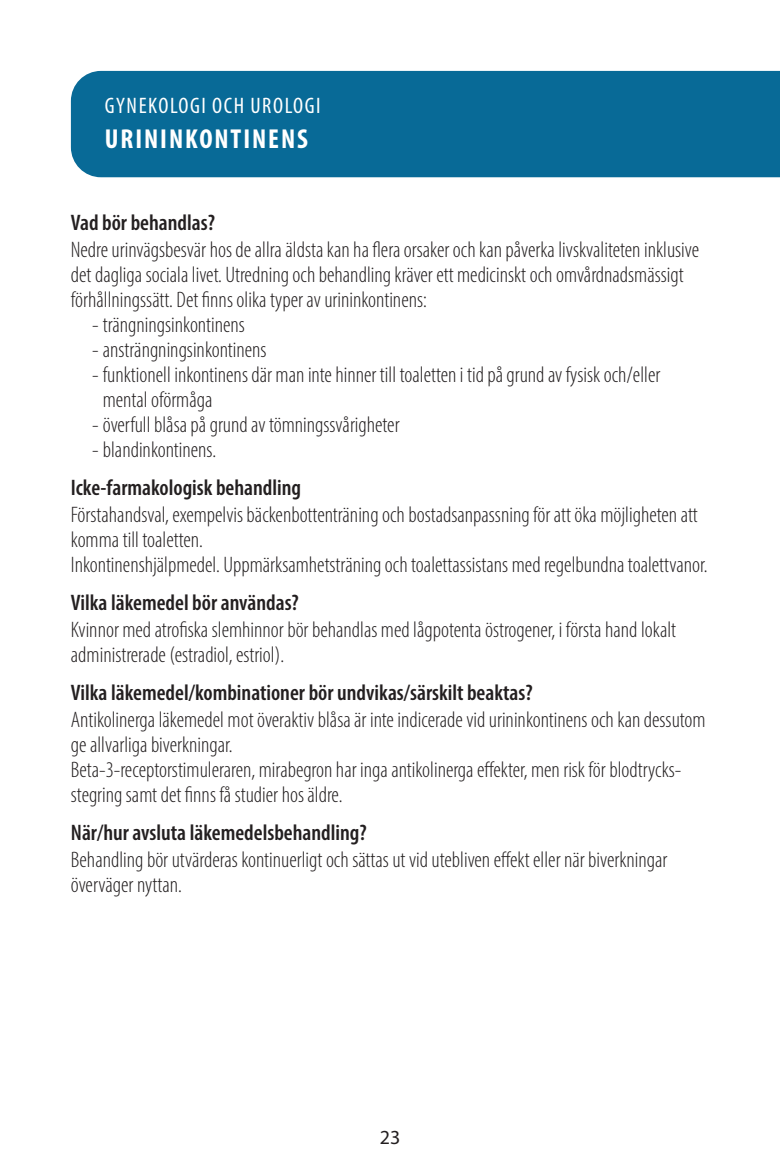
<style>
.page{position:relative;width:780px;height:1170px;background:#fff}
.page>*{position:absolute;margin:0;border:0;box-sizing:border-box;transform-origin:0 0}
.t1{font:700 condensed 27.5px "Myriad Pro";letter-spacing:.07em;color:#fff}
.t2{font:300 condensed 22.5px/25px "Myriad Pro";color:#231f20}
.t3{font:600 condensed 22.5px "Myriad Pro";color:#231f20}
.t4{font:condensed 22.5px "Myriad Pro";letter-spacing:.07em;color:#fff}
.t5{font:20px "Myriad Pro";color:#231f20}
</style>
<div class="page">
<div style="left:71px;top:71px;width:709px;height:106px;background:#086a97"></div>
<p class="t4" style="left:105px;top:92px;width:217px">GYNEKOLOGI OCH UROLOGI</p>
<p class="t1" style="left:105px;top:121px;width:205px">URININKONTINENS</p>
<p class="t3" style="left:71px;top:208px;width:146px">Vad bör behandlas?</p>
<p class="t2" style="left:71px;top:237px;width:629px">Nedre urinvägsbesvär hos de allra äldsta kan ha flera orsaker och kan påverka livskvaliteten inklusive det dagliga sociala livet. Utredning och behandling kräver ett medicinskt och omvårdnadsmässigt förhållningssätt. Det finns olika typer av urininkontinens:</p>
<p class="t2" style="left:92px;top:312px;width:154px">- trängningsinkontinens</p>
<p class="t2" style="left:92px;top:337px;width:176px">- ansträngningsinkontinens</p>
<p class="t2" style="left:103px;top:362px;width:559px;text-indent:-11px">- funktionell inkontinens där man inte hinner till toaletten i tid på grund av fysisk och/eller mental oförmåga</p>
<p class="t2" style="left:92px;top:412px;width:309px">- överfull blåsa på grund av tömningssvårigheter</p>
<p class="t2" style="left:92px;top:437px;width:125px">- blandinkontinens.</p>
<p class="t3" style="left:71px;top:473px;width:232px">Icke-farmakologisk behandling</p>
<p class="t2" style="left:71px;top:502px;width:638px">Förstahandsval, exempelvis bäckenbottenträning och bostadsanpassning för att öka möjligheten att komma till toaletten.<br>Inkontinenshjälpmedel. Uppmärksamhetsträning och toalettassistans med regelbundna toalettvanor.</p>
<p class="t3" style="left:71px;top:588px;width:229px">Vilka läkemedel bör användas?</p>
<p class="t2" style="left:71px;top:617px;width:606px">Kvinnor med atrofiska slemhinnor bör behandlas med lågpotenta östrogener, i första hand lokalt administrerade (estradiol, estriol).</p>
<p class="t3" style="left:71px;top:678px;width:463px">Vilka läkemedel/kombinationer bör undvikas/särskilt beaktas?</p>
<p class="t2" style="left:71px;top:707px;width:636px">Antikolinerga läkemedel mot överaktiv blåsa är inte indicerade vid urininkontinens och kan dessutom ge allvarliga biverkningar.<br>Beta-3-receptorstimuleraren, mirabegron har inga antikolinerga effekter, men risk för blodtrycks&shy;stegring samt det finns få studier hos äldre.</p>
<p class="t3" style="left:71px;top:818px;width:297px">När/hur avsluta läkemedelsbehandling?</p>
<p class="t2" style="left:71px;top:847px;width:598px">Behandling bör utvärderas kontinuerligt och sättas ut vid utebliven effekt eller när biverkningar överväger nyttan.</p>
<p class="t5" style="left:380px;top:1125px;width:22px">23</p>
</div>
